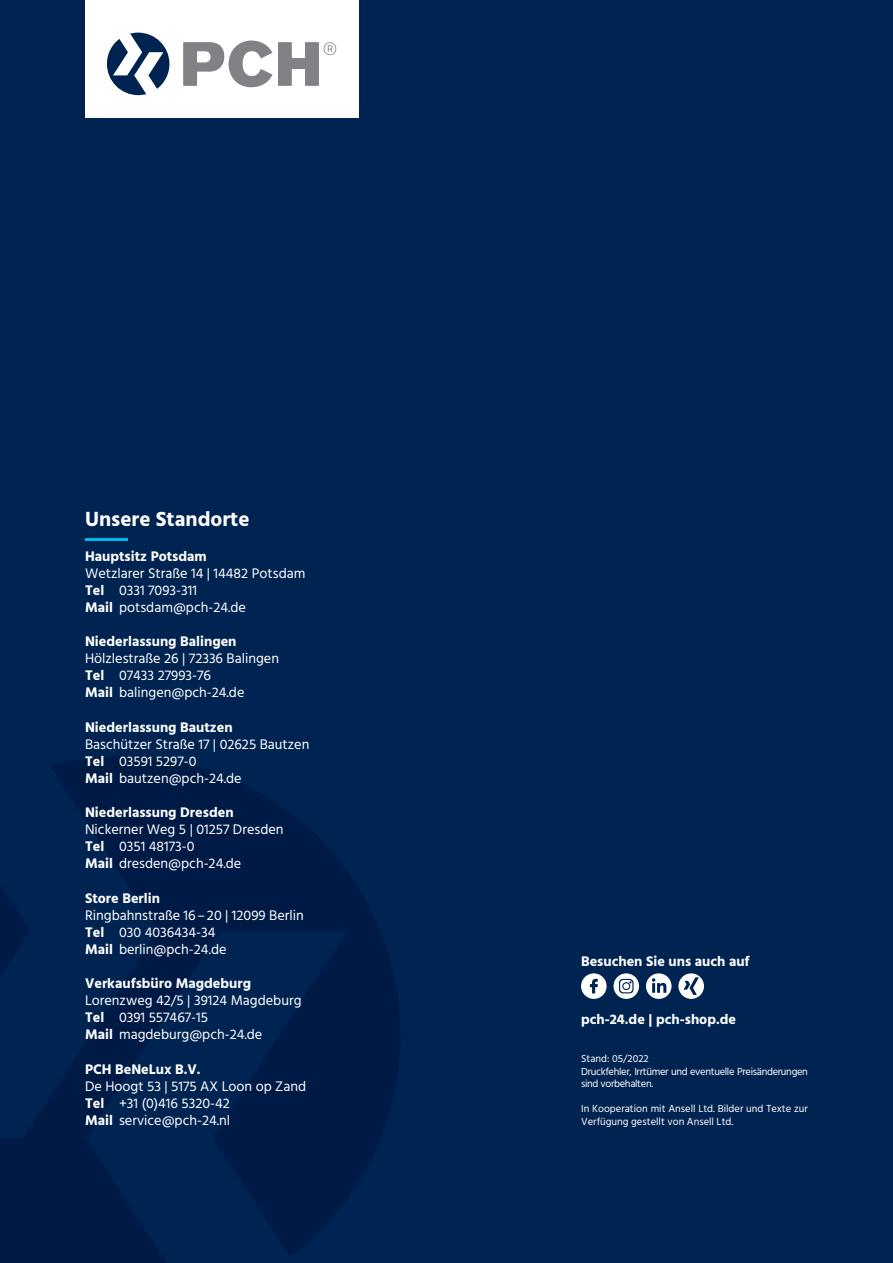
<style>
.page{position:relative;width:893px;height:1263px;background:#002451}
.page>*{position:absolute;margin:0;border:0;box-sizing:border-box;transform-origin:0 0}
.t1{font:700 21px "Hind";color:#fff}
.t2{font:14.25px/17.1px "Hind";color:#fff}
.t3{font:700 14.25px "Hind";color:#fff}
.t4{font:10.5px/12.6px "Hind";letter-spacing:-.03em;color:#fff}
.t5{font:10.5px/12.6px "Hind";color:#fff}
.s1{font-weight:700}
</style>
<div class="page">
<svg style="left:0;top:757px;width:400px;height:506px;fill:#001a46"></svg>
<div style="left:85px;top:0;width:273px;height:117px;background:#fff"></div>
<svg style="left:107px;top:33px;width:62px;height:62px"></svg>
<svg style="left:183px;top:41px;width:153px;height:46px"></svg>
<div style="left:581px;top:973px;width:26px;height:26px;background:#fff;border-radius:50%"></div>
<svg style="left:590px;top:979px;width:8px;height:14px"></svg>
<svg style="left:613px;top:973px;width:26px;height:26px"></svg>
<svg style="left:619px;top:979px;width:15px;height:14px"></svg>
<div style="left:646px;top:973px;width:25px;height:26px;background:#fff;border-radius:50%"></div>
<svg style="left:652px;top:978px;width:14px;height:15px"></svg>
<svg style="left:678px;top:973px;width:26px;height:26px"></svg>
<svg style="left:684px;top:977px;width:15px;height:18px"></svg>
<hr style="left:85px;top:538px;width:43px;height:2px;background:#00b9e7">
<h1 class="t1" style="left:85px;top:507px;width:166px">Unsere Standorte</h1>
<p class="t3" style="left:85px;top:547px;width:123px">Hauptsitz Potsdam</p>
<p class="t2" style="left:85px;top:565px;width:222px">Wetzlarer Straße 14 | 14482 Potsdam<br><span class="s1">Tel</span> 0331 7093-311<br><span class="s1">Mail</span> potsdam@pch-24.de</p>
<p class="t3" style="left:85px;top:633px;width:153px">Niederlassung Balingen</p>
<p class="t2" style="left:85px;top:651px;width:196px">Hölzlestraße 26 | 72336 Balingen<br><span class="s1">Tel</span> 07433 27993-76<br><span class="s1">Mail</span> balingen@pch-24.de</p>
<p class="t3" style="left:85px;top:718px;width:149px">Niederlassung Bautzen</p>
<p class="t2" style="left:85px;top:736px;width:226px">Baschützer Straße 17 | 02625 Bautzen<br><span class="s1">Tel</span> 03591 5297-0<br><span class="s1">Mail</span> bautzen@pch-24.de</p>
<p class="t3" style="left:85px;top:804px;width:150px">Niederlassung Dresden</p>
<p class="t2" style="left:85px;top:822px;width:200px">Nickerner Weg 5 | 01257 Dresden<br><span class="s1">Tel</span> 0351 48173-0<br><span class="s1">Mail</span> dresden@pch-24.de</p>
<p class="t3" style="left:85px;top:889px;width:76px">Store Berlin</p>
<p class="t2" style="left:85px;top:907px;width:220px">Ringbahnstraße 16 – 20 | 12099 Berlin<br><span class="s1">Tel</span> 030 4036434-34<br><span class="s1">Mail</span> berlin@pch-24.de</p>
<p class="t3" style="left:85px;top:975px;width:168px">Verkaufsbüro Magdeburg</p>
<p class="t2" style="left:85px;top:993px;width:218px">Lorenzweg 42/5 | 39124 Magdeburg<br><span class="s1">Tel</span> 0391 557467-15<br><span class="s1">Mail</span> magdeburg@pch-24.de</p>
<p class="t3" style="left:85px;top:1060px;width:117px">PCH BeNeLux B.V.</p>
<p class="t2" style="left:85px;top:1078px;width:223px">De Hoogt 53 | 5175 AX Loon op Zand<br><span class="s1">Tel</span> +31 (0)416 5320-42<br><span class="s1">Mail</span> service@pch-24.nl</p>
<p class="t3" style="left:581px;top:953px;width:170px">Besuchen Sie uns auch auf</p>
<p class="t3" style="left:581px;top:1011px;width:156px">pch-24.de | pch-shop.de</p>
<p class="t4" style="left:581px;top:1053px;width:228px">Stand: 05/2022<br>Druckfehler, Irrtümer und eventuelle Preisänderungen sind vorbehalten.</p>
<p class="t5" style="left:581px;top:1103px;width:228px">In Kooperation mit Ansell Ltd. Bilder und Texte zur<br>Verfügung gestellt von Ansell Ltd.</p>
</div>
